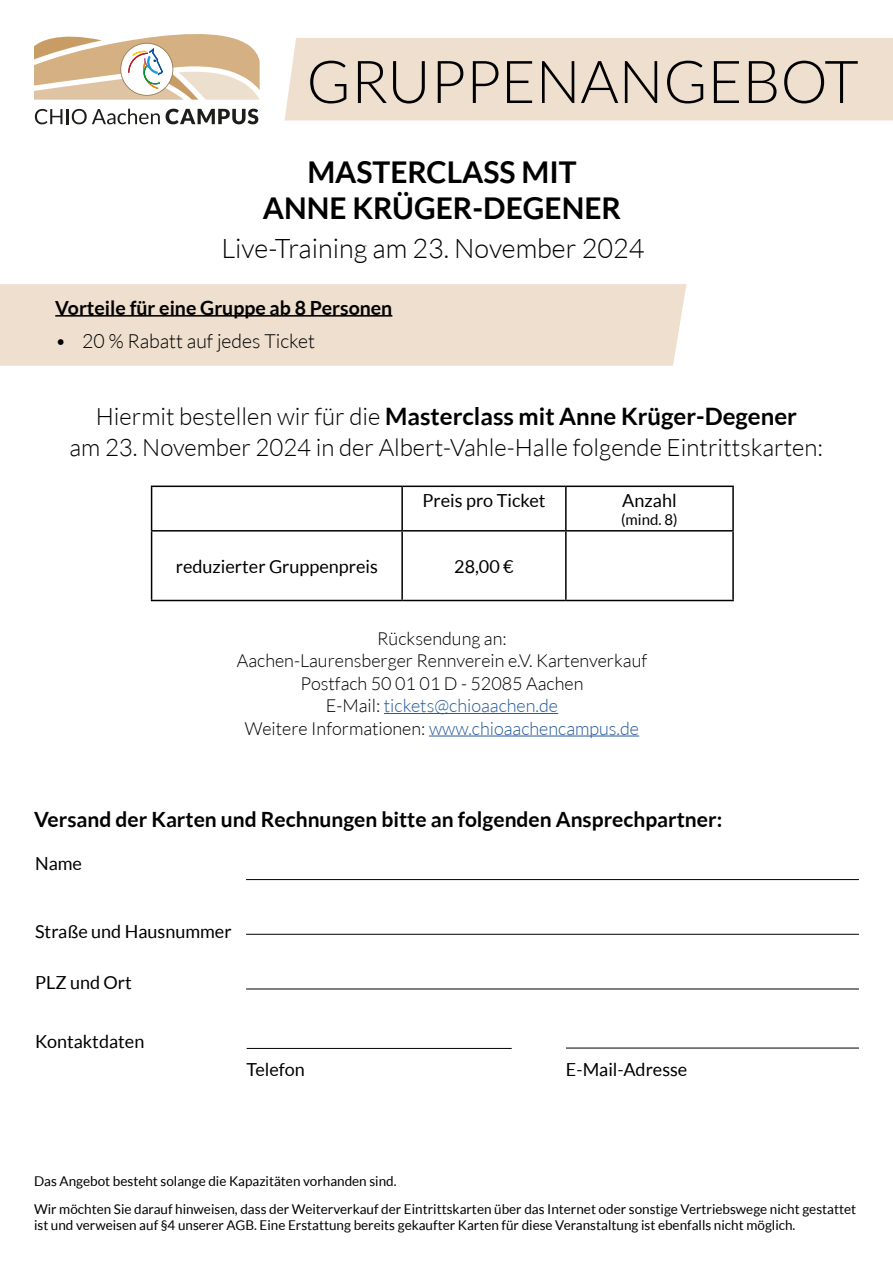
<style>
.page{position:relative;width:893px;height:1263px;background:#fff}
.page>*{position:absolute;margin:0;border:0;box-sizing:border-box;transform-origin:0 0}
.t1{font:300 59.25px "Lato";color:#000}
.t2{font:700 30px/36px "Lato";color:#000;text-align:center}
.t3{font:300 27px "Lato";color:#000}
.t4{font:300 24px/31.5px "Lato";color:#000;text-align:center}
.t5{font:700 21px "Lato";color:#000}
.t6{font:700 19.5px "Lato";color:#000}
.t7{font:300 19.5px "Lato";color:#000}
.t8{font:300 18px/22.5px "Lato";color:#000;text-align:center}
.t9{font:18px "Lato";color:#000}
.t10{font:15px "Lato";color:#000}
.t11{font:13.5px/16.2px "Lato";color:#000}
.s1{font-weight:700}
.s2{color:#275b9b}
</style>
<div class="page">
<div style="left:0;top:284px;width:686px;height:82px;background:#eedfce"></div>
<hr style="left:246px;top:879px;width:613px;height:1px;background:#000">
<hr style="left:246px;top:934px;width:613px;height:1px;background:#000">
<hr style="left:246px;top:988px;width:613px;height:1px;background:#000">
<hr style="left:247px;top:1048px;width:265px;height:1px;background:#000">
<hr style="left:566px;top:1048px;width:293px;height:1px;background:#000">
<hr style="left:151px;top:486px;width:251px;height:1px;background:#000">
<hr style="left:151px;top:487px;width:1px;height:43px;background:#000">
<hr style="left:402px;top:486px;width:164px;height:1px;background:#000">
<hr style="left:401px;top:487px;width:2px;height:43px;background:#000">
<hr style="left:566px;top:486px;width:168px;height:1px;background:#000">
<hr style="left:565px;top:487px;width:2px;height:43px;background:#000">
<hr style="left:732px;top:487px;width:2px;height:43px;background:#000">
<hr style="left:151px;top:530px;width:251px;height:1px;background:#000">
<hr style="left:151px;top:531px;width:1px;height:69px;background:#000">
<hr style="left:402px;top:530px;width:164px;height:1px;background:#000">
<hr style="left:401px;top:531px;width:2px;height:69px;background:#000">
<hr style="left:566px;top:530px;width:168px;height:1px;background:#000">
<hr style="left:565px;top:531px;width:2px;height:69px;background:#000">
<hr style="left:732px;top:531px;width:2px;height:69px;background:#000">
<hr style="left:151px;top:600px;width:251px;height:1px;background:#000">
<hr style="left:402px;top:600px;width:164px;height:1px;background:#000">
<hr style="left:566px;top:600px;width:168px;height:1px;background:#000">
<hr style="left:384px;top:713px;width:174px;height:1px;background:#275b9b">
<hr style="left:429px;top:736px;width:210px;height:1px;background:#275b9b">
<svg style="left:35px;top:109px;width:125px;height:15px"></svg>
<svg style="left:166px;top:109px;width:92px;height:15px"></svg>
<svg style="left:34px;top:34px;width:226px;height:66px"></svg>
<hr style="left:55px;top:315px;width:337px;height:2px;background:#000">
<div style="left:285px;top:38px;width:608px;height:82px;background:#eedfce"></div>
<h1 class="t1" style="left:307px;top:50px;width:554px">GRUPPENANGEBOT</h1>
<h2 class="t2" style="left:263px;top:153px;width:360px">MASTERCLASS MIT<br>ANNE KRÜGER-DEGENER</h2>
<h3 class="t3" style="left:221px;top:234px;width:424px">Live-Training am 23. November 2024</h3>
<h3 class="t6" style="left:55px;top:296px;width:339px">Vorteile für eine Gruppe ab 8 Personen</h3>
<h3 class="t7" style="left:55px;top:330px;width:261px">• 20 % Rabatt auf jedes Ticket</h3>
<h3 class="t4" style="left:70px;top:401px;width:755px">Hiermit bestellen wir für die <span class="s1">Masterclass mit Anne Krüger-Degener<br></span>am 23. November 2024 in der Albert-Vahle-Halle folgende Eintrittskarten:</h3>
<h3 class="t9" style="left:423px;top:490px;width:124px">Preis pro Ticket</h3>
<h3 class="t9" style="left:622px;top:490px;width:56px">Anzahl</h3>
<p class="t10" style="left:621px;top:511px;width:58px">(mind. 8)</p>
<h3 class="t9" style="left:176px;top:556px;width:204px">reduzierter Gruppenpreis</h3>
<h3 class="t9" style="left:454px;top:556px;width:61px">28,00 €</h3>
<h3 class="t8" style="left:237px;top:627px;width:412px">Rücksendung an:<br>Aachen-Laurensberger Rennverein e.V. Kartenverkauf Postfach 50 01 01 D - 52085 Aachen<br>E-Mail: <span class="s2">tickets@chioaachen.de<br></span>Weitere Informationen: <span class="s2">www.chioaachencampus.de</span></h3>
<h3 class="t5" style="left:34px;top:807px;width:690px">Versand der Karten und Rechnungen bitte an folgenden Ansprechpartner:</h3>
<h3 class="t9" style="left:35px;top:853px;width:48px">Name</h3>
<h3 class="t9" style="left:35px;top:922px;width:198px">Straße und Hausnummer</h3>
<h3 class="t9" style="left:35px;top:972px;width:98px">PLZ und Ort</h3>
<h3 class="t9" style="left:35px;top:1031px;width:111px">Kontaktdaten</h3>
<h3 class="t9" style="left:247px;top:1059px;width:60px">Telefon</h3>
<h3 class="t9" style="left:566px;top:1059px;width:123px">E-Mail-Adresse</h3>
<p class="t11" style="left:34px;top:1173px;width:364px">Das Angebot besteht solange die Kapazitäten vorhanden sind.</p>
<p class="t11" style="left:34px;top:1200px;width:824px">Wir möchten Sie darauf hinweisen, dass der Weiterverkauf der Eintrittskarten über das Internet oder sonstige Vertriebswege nicht gestattet ist und verweisen auf §4 unserer AGB. Eine Erstattung bereits gekaufter Karten für diese Veranstaltung ist ebenfalls nicht möglich.</p>
</div>
